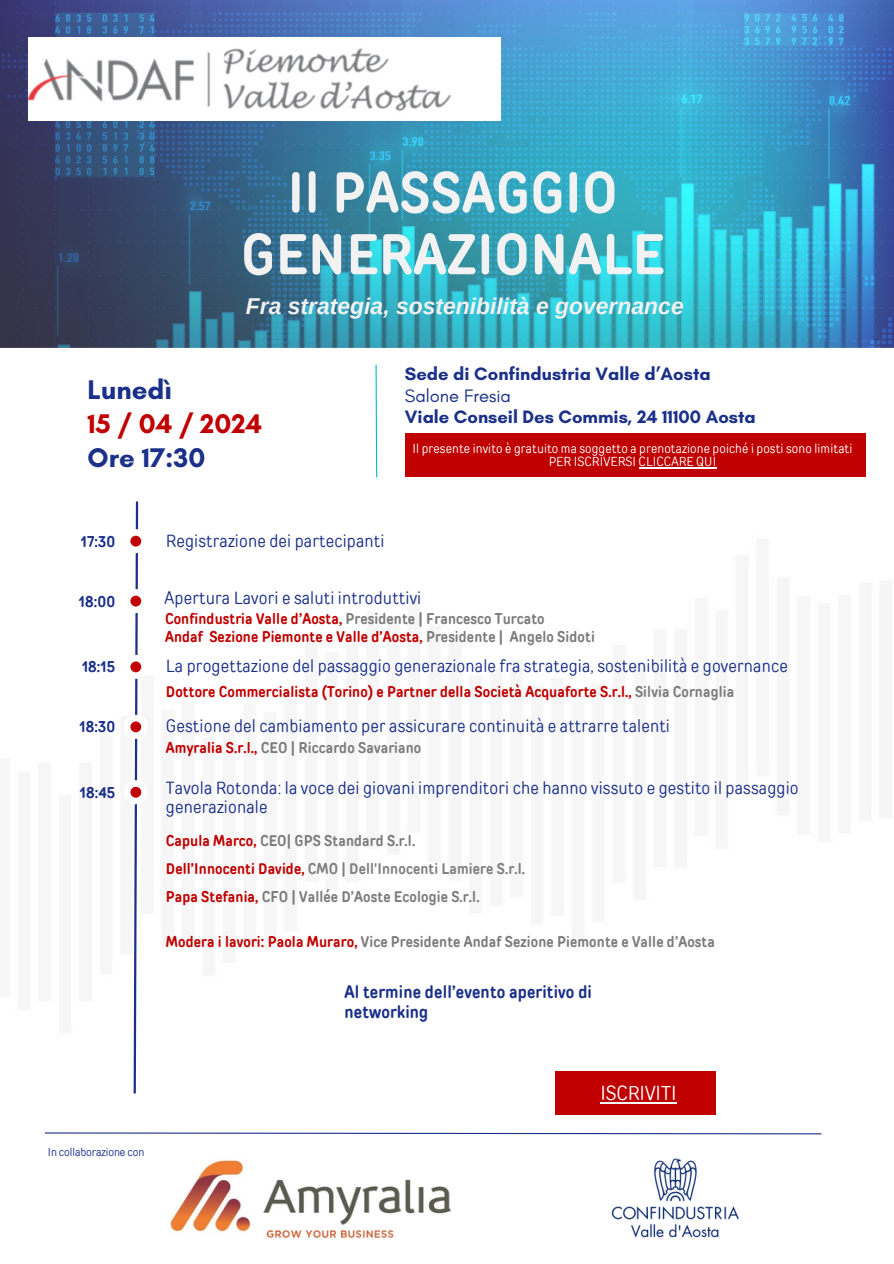
<style>
.page{position:relative;width:894px;height:1264px;background:#fff}
.page>*{position:absolute;margin:0;border:0;box-sizing:border-box;transform-origin:0 0}
.t1{font:700 57.3px/61.8px "TT Rounds Condensed";letter-spacing:.01em;color:#f2f2f2;text-align:center}
.t2{font:700 27.45px/34.3px "Glacial Indifference";color:#1a3089}
.t3{font:italic 700 22.95px "Arimo";color:#f2f2f2}
.t4{font:19.95px "TT Rounds Condensed";color:#fff}
.t5{font:700 18.3px/21.3px "Glacial Indifference";color:#1a3089}
.t6{font:17.55px/18px "TT Rounds Condensed";letter-spacing:.01em;color:#1a3089}
.t7{font:700 17.55px/20.2px "TT Rounds Condensed";letter-spacing:.01em;color:#1a3089}
.t8{font:700 15.3px "TT Rounds Condensed";letter-spacing:.01em;color:#7c7c7c}
.t9{font:700 15.3px "TT Rounds Condensed";letter-spacing:.01em;color:#c00000}
.t10{font:700 15.3px "TT Rounds Condensed";letter-spacing:.01em;color:#808080}
.t11{font:700 15.3px "TT Rounds Condensed";letter-spacing:.01em;color:#1a3089}
.t12{font:12.9px "TT Rounds Condensed";letter-spacing:.01em;color:#fff}
.t13{font:11.4px "TT Rounds Condensed";letter-spacing:-.005em;color:#1a3089}
.s1{color:#c00000}
.s2{font-weight:400}
.s3{color:#7c7c7c}
</style>
<div class="page">
<img style="left:0;top:0;width:893px;height:348px">
<svg style="left:44px;top:1132px;width:777px;height:2px"></svg>
<svg style="left:375px;top:364px;width:2px;height:114px"></svg>
<div style="left:405px;top:434px;width:460px;height:43px;background:#c00000"></div>
<img style="left:28px;top:38px;width:472px;height:83px">
<img style="left:170px;top:1160px;width:282px;height:78px">
<img style="left:611px;top:1158px;width:128px;height:80px">
<svg style="left:130px;top:501px;width:14px;height:593px"></svg>
<hr style="left:638px;top:467px;width:78px;height:1px;background:#fff">
<div style="left:555px;top:1071px;width:160px;height:43px;background:#c00000"></div>
<hr style="left:600px;top:1102px;width:76px;height:1px;background:#fff">
<p class="t1" style="left:241px;top:161px;width:424px">Il PASSAGGIO<br>GENERAZIONALE</p>
<h2 class="t3" style="left:246px;top:293px;width:439px">Fra strategia, sostenibilità e governance</h2>
<h5 class="t2" style="left:88px;top:372px;width:176px">Lunedì<br><span class="s1">15 / 04 / 2024<br></span>Ore 17:30</h5>
<p class="t5" style="left:405px;top:363px;width:352px">Sede di Confindustria Valle d’Aosta<br><span class="s2">Salone Fresia<br></span>Viale Conseil Des Commis, 24 11100 Aosta</p>
<p class="t12" style="left:412px;top:441px;width:441px">Il presente invito è gratuito ma soggetto a prenotazione poiché i posti sono limitati</p>
<p class="t12" style="left:548px;top:454px;width:169px">PER ISCRIVERSI CLICCARE QUI</p>
<p class="t11" style="left:81px;top:532px;width:36px">17:30</p>
<p class="t6" style="left:166px;top:531px;width:220px">Registrazione dei partecipanti</p>
<p class="t11" style="left:79px;top:592px;width:38px">18:00</p>
<p class="t6" style="left:164px;top:588px;width:258px">Apertura Lavori e saluti introduttivi</p>
<p class="t11" style="left:82px;top:658px;width:35px">18:15</p>
<p class="t11" style="left:80px;top:718px;width:37px">18:30</p>
<p class="t11" style="left:80px;top:783px;width:37px">18:45</p>
<p class="t8" style="left:165px;top:610px;width:381px"><span class="s1">Confindustria Valle d’Aosta,</span> Presidente | Francesco Turcato</p>
<p class="t9" style="left:165px;top:628px;width:431px">Andaf Sezione Piemonte e Valle d’Aosta, <span class="s3">Presidente | Angelo Sidoti</span></p>
<p class="t6" style="left:166px;top:657px;width:623px">La progettazione del passaggio generazionale fra strategia, sostenibilità e governance</p>
<p class="t9" style="left:166px;top:682px;width:569px">Dottore Commercialista (Torino) e Partner della Società Acquaforte S.r.l., <span class="s3">Silvia Cornaglia</span></p>
<p class="t6" style="left:166px;top:717px;width:505px">Gestione del cambiamento per assicurare continuità e attrarre talenti</p>
<p class="t8" style="left:166px;top:738px;width:257px"><span class="s1">Amyralia S.r.l.,</span> CEO | Riccardo Savariano</p>
<p class="t6" style="left:166px;top:779px;width:634px">Tavola Rotonda: la voce dei giovani imprenditori che hanno vissuto e gestito il passaggio generazionale</p>
<p class="t8" style="left:166px;top:831px;width:251px"><span class="s1">Capula Marco,</span> CEO| GPS Standard S.r.l.</p>
<p class="t10" style="left:166px;top:859px;width:360px"><span class="s1">Dell’Innocenti Davide,</span> CMO | Dell'Innocenti Lamiere S.r.l.</p>
<p class="t8" style="left:166px;top:887px;width:315px"><span class="s1">Papa Stefania,</span> CFO | Vallée D’Aoste Ecologie S.r.l.</p>
<h4 class="t8" style="left:166px;top:932px;width:550px"><span class="s1">Modera i lavori: Paola Muraro,</span> Vice Presidente Andaf Sezione Piemonte e Valle d’Aosta</h4>
<h6 class="t7" style="left:344px;top:981px;width:249px">Al termine dell’evento aperitivo di networking</h6>
<p class="t13" style="left:48px;top:1144px;width:98px">In collaborazione con</p>
<p class="t4" style="left:600px;top:1081px;width:78px">ISCRIVITI</p>
</div>
